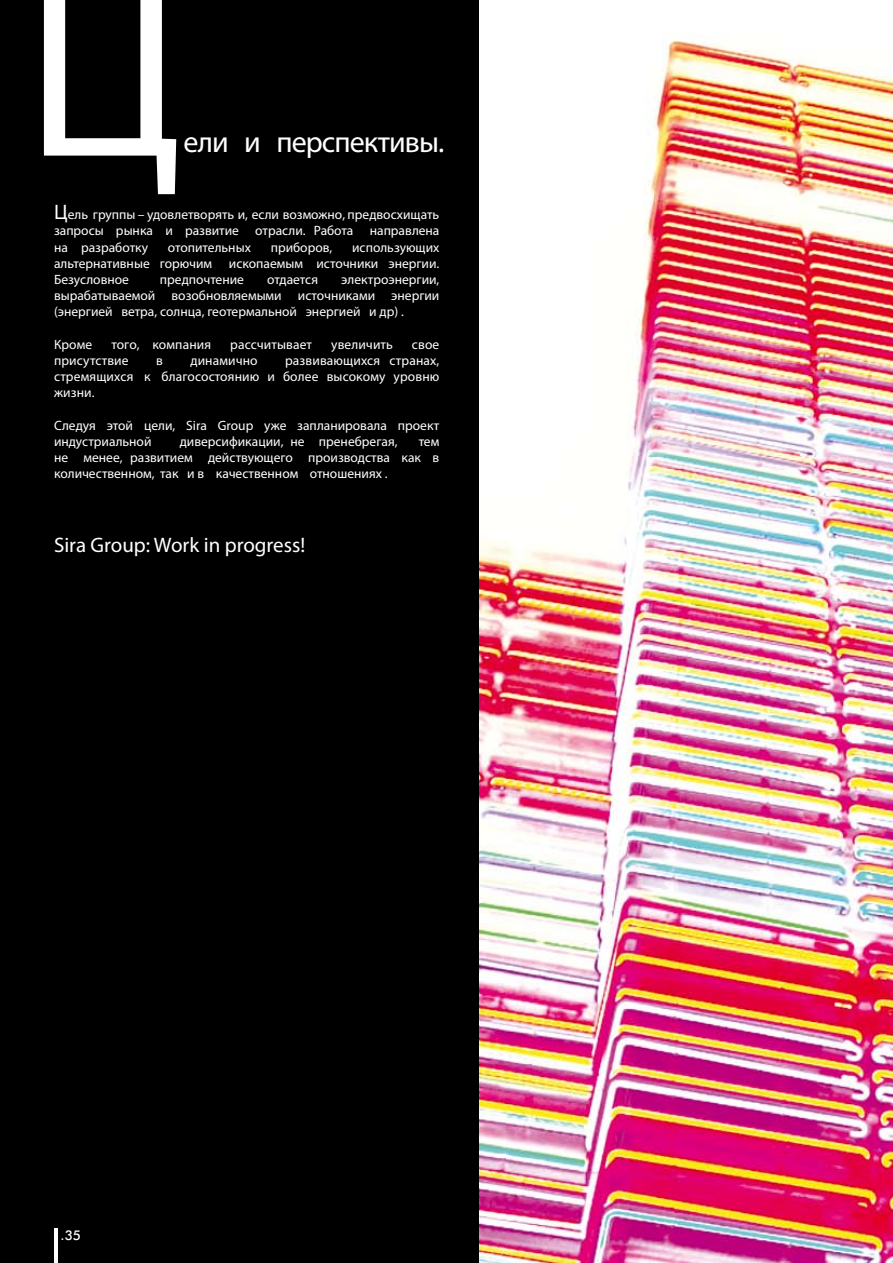
<style>
.page{position:relative;width:893px;height:1263px;background:#fff}
.page>*{position:absolute;margin:0;border:0;box-sizing:border-box;transform-origin:0 0}
.t1{font:237.9px "Myriad Pro";color:#fff}
.t2{font:30px "Myriad Pro";letter-spacing:-.03em;color:#fff}
.t3{font:21px "Myriad Pro";color:#fff}
.t4{font:13.5px/16.2px "Myriad Pro";color:#fff;text-align:justify}
.t5{font:500 13.5px "Futura BT";color:#fff}
.s1{font-size:21px}
</style>
<div class="page">
<img style="left:479px;top:39px;width:414px;height:1224px">
<div style="left:0;top:0;width:479px;height:1263px;background:#000"></div>
<hr style="left:54px;top:1228px;width:3px;height:35px;background:#fff">
<h1 class="t1" style="left:25px;top:-71px;width:160px">Ц</h1>
<h2 class="t2" style="left:184px;top:124px;width:262px">ели и перспективы.</h2>
<p class="t4" style="left:54px;top:206px;width:387px"><span class="s1">Ц</span>ель группы – удовлетворять и, если возможно, предвосхищать запросы рынка и развитие отрасли. Работа направлена на разработку</p>
<p class="t4" style="left:168px;top:239px;width:85px">отопительных</p>
<p class="t4" style="left:271px;top:239px;width:63px">приборов,</p>
<p class="t4" style="left:54px;top:239px;width:387px;text-indent:298px">использующих альтернативные горючим ископаемым источники энергии.<br>Безусловное</p>
<p class="t4" style="left:54px;top:271px;width:387px;text-indent:287px">электроэнергии, вырабатываемой возобновляемыми источниками энергии (энергией ветра, солнца, геотермальной энергией и др) .</p>
<p class="t4" style="left:54px;top:336px;width:40px">Кроме</p>
<p class="t4" style="left:111px;top:336px;width:101px">того, компания</p>
<p class="t4" style="left:230px;top:336px;width:83px">рассчитывает</p>
<p class="t4" style="left:331px;top:336px;width:63px">увеличить</p>
<p class="t4" style="left:412px;top:336px;width:29px">свое</p>
<p class="t4" style="left:54px;top:352px;width:76px">присутствие</p>
<p class="t4" style="left:156px;top:352px;width:8px">в</p>
<p class="t4" style="left:190px;top:352px;width:69px">динамично</p>
<p class="t4" style="left:160px;top:271px;width:86px">предпочтение</p>
<p class="t4" style="left:267px;top:271px;width:52px">отдается</p>
<p class="t4" style="left:54px;top:352px;width:387px;text-indent:231px">развивающихся странах, стремящихся к благосocтоянию и более высокoму уровню жизни.</p>
<p class="t4" style="left:54px;top:417px;width:387px">Следуя этой цели, Sira Group уже запланировала проект индустриальной</p>
<p class="t4" style="left:180px;top:433px;width:219px">диверсификации, не пренебрегая,</p>
<p class="t4" style="left:54px;top:433px;width:387px;text-indent:365px">тем не менее, развитием действующего производства как в количественном, так и в качественном отношениях .</p>
<h3 class="t3" style="left:54px;top:532px;width:253px">Sira Group: Work in progress!</h3>
<p class="t5" style="left:61px;top:1226px;width:22px">.35</p>
</div>
